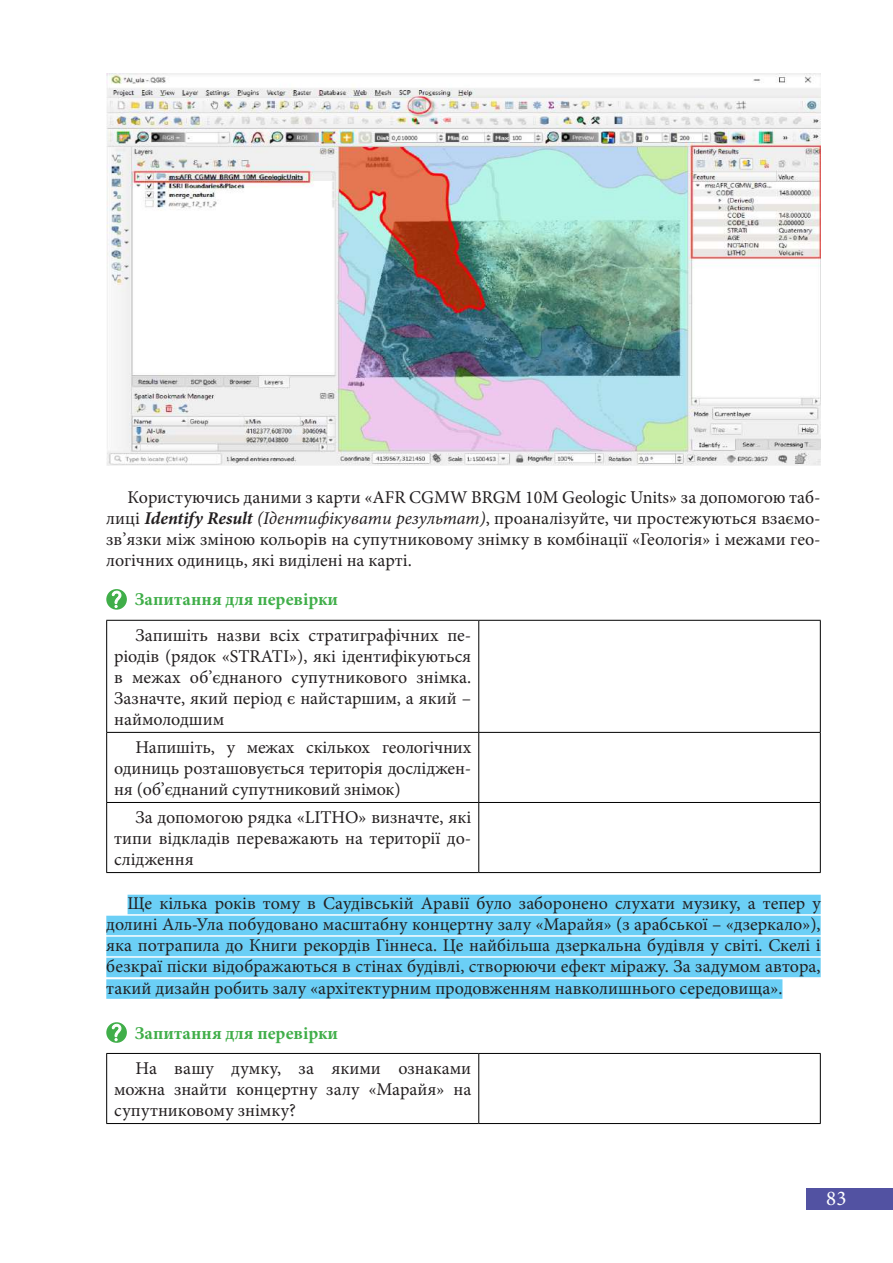
<style>
.page{position:relative;width:893px;height:1263px;background:#fff}
.page>*{position:absolute;margin:0;border:0;box-sizing:border-box;transform-origin:0 0}
.t1{font:21px "Minion Pro";color:#fff}
.t2{font:18px/21px "Minion Pro";color:#231f20;text-align:justify}
.t3{font:700 18px "Minion Pro";color:#40ae49}
.s1{font-weight:700;font-style:italic}
.s2{font-style:italic}
</style>
<div class="page">
<div style="left:806px;top:1188px;width:87px;height:22px;background:#5252a2"></div>
<div style="left:128px;top:895px;width:693px;height:19px;background:#6bcff6"></div>
<div style="left:106px;top:916px;width:715px;height:19px;background:#6bcff6"></div>
<div style="left:106px;top:937px;width:715px;height:19px;background:#6bcff6"></div>
<div style="left:106px;top:958px;width:715px;height:19px;background:#6bcff6"></div>
<div style="left:106px;top:979px;width:676px;height:20px;background:#6bcff6"></div>
<img style="left:107px;top:73px;width:713px;height:392px">
<svg style="left:106px;top:589px;width:21px;height:21px"></svg>
<svg style="left:112px;top:590px;width:10px;height:18px"></svg>
<hr style="left:106px;top:620px;width:373px;height:1px;background:#000">
<hr style="left:106px;top:621px;width:1px;height:111px;background:#000">
<hr style="left:479px;top:620px;width:342px;height:1px;background:#000">
<hr style="left:478px;top:621px;width:1px;height:111px;background:#000">
<hr style="left:820px;top:621px;width:1px;height:111px;background:#000">
<hr style="left:106px;top:732px;width:373px;height:1px;background:#000">
<hr style="left:106px;top:733px;width:1px;height:69px;background:#000">
<hr style="left:479px;top:732px;width:342px;height:1px;background:#000">
<hr style="left:478px;top:733px;width:1px;height:69px;background:#000">
<hr style="left:820px;top:733px;width:1px;height:69px;background:#000">
<hr style="left:106px;top:802px;width:373px;height:1px;background:#000">
<hr style="left:106px;top:803px;width:1px;height:69px;background:#000">
<hr style="left:479px;top:802px;width:342px;height:1px;background:#000">
<hr style="left:478px;top:803px;width:1px;height:69px;background:#000">
<hr style="left:820px;top:803px;width:1px;height:69px;background:#000">
<hr style="left:106px;top:872px;width:373px;height:1px;background:#000">
<hr style="left:479px;top:872px;width:342px;height:1px;background:#000">
<svg style="left:106px;top:1022px;width:21px;height:21px"></svg>
<svg style="left:112px;top:1024px;width:10px;height:17px"></svg>
<hr style="left:106px;top:1053px;width:373px;height:1px;background:#000">
<hr style="left:106px;top:1054px;width:1px;height:69px;background:#000">
<hr style="left:479px;top:1053px;width:342px;height:1px;background:#000">
<hr style="left:478px;top:1054px;width:1px;height:69px;background:#000">
<hr style="left:820px;top:1054px;width:1px;height:69px;background:#000">
<hr style="left:106px;top:1123px;width:373px;height:1px;background:#000">
<hr style="left:479px;top:1123px;width:342px;height:1px;background:#000">
<p class="t2" style="left:106px;top:487px;width:716px;text-indent:21px">Користуючись даними з карти «AFR CGMW BRGM 10M Geologic Units» за допомогою таб&shy;лиці <span class="s1">Identify Result</span> <span class="s2">(Ідентифікувати результат)</span>, проаналізуйте, чи простежуються взаємо&shy;зв’язки між зміною кольорів на супутниковому знімку в комбінації «Геологія» і межами гео&shy;логічних одиниць, які виділені на карті.</p>
<p class="t3" style="left:135px;top:587px;width:205px">Запитання для перевірки</p>
<p class="t2" style="left:114px;top:625px;width:359px;text-indent:21px">Запишіть назви всіх стратиграфічних пе&shy;ріодів (рядок «STRATI»), які ідентифікуються в межах об’єднаного супутникового знімка.<br>Зазначте, який період є найстаршим, а який – наймолодшим</p>
<p class="t2" style="left:114px;top:737px;width:359px;text-indent:21px">Напишіть, у межах скількох геологічних одиниць розташовується територія досліджен&shy;ня (об’єднаний супутниковий знімок)</p>
<p class="t2" style="left:114px;top:807px;width:359px;text-indent:21px">За допомогою рядка «LITHO» визначте, які типи відкладів переважають на території до&shy;слідження</p>
<p class="t2" style="left:106px;top:893px;width:716px;text-indent:21px">Ще кілька років тому в Саудівській Аравії було заборонено слухати музику, а тепер у долині Аль-Ула побудовано масштабну концертну залу «Марайя» (з арабської – «дзеркало»), яка потрапила до Книги рекордів Гіннеса. Це найбільша дзеркальна будівля у світі. Скелі і безкраї піски відображаються в стінах будівлі, створюючи ефект міражу. За задумом автора, такий дизайн робить залу «архітектурним продовженням навколишнього середовища».</p>
<p class="t3" style="left:135px;top:1020px;width:205px">Запитання для перевірки</p>
<p class="t2" style="left:114px;top:1058px;width:359px;text-indent:21px">На вашу думку, за якими ознаками можна знайти концертну залу «Марайя» на супутниковому знімку?</p>
<p class="t1" style="left:826px;top:1184px;width:22px">83</p>
</div>
